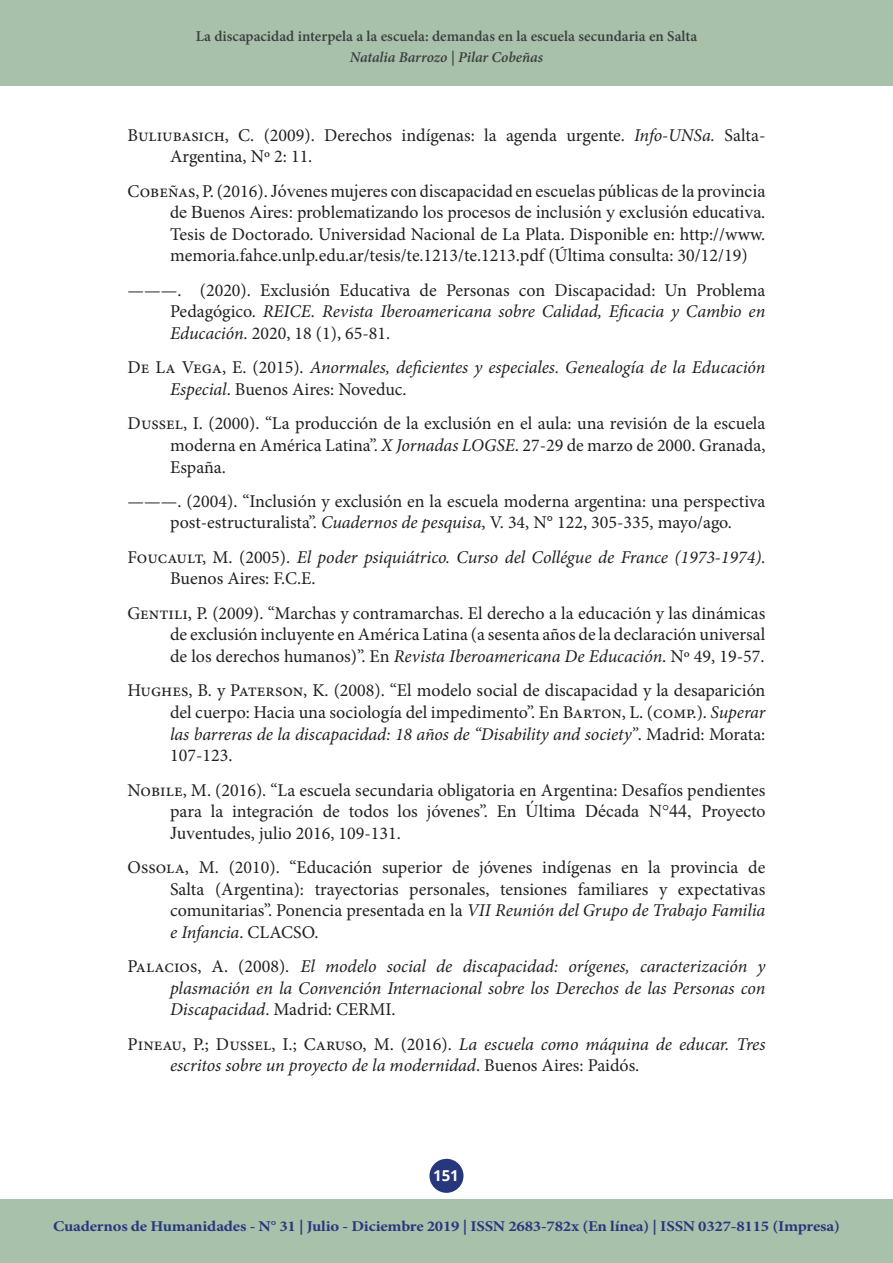
<style>
.page{position:relative;width:893px;height:1263px;background:#fff}
.page>*{position:absolute;margin:0;border:0;box-sizing:border-box;transform-origin:0 0}
.t1{font:18px/21.6px "Minion Pro";color:#231f20;text-align:justify}
.t2{font:italic 18px/21.6px "Minion Pro";letter-spacing:-.005em;color:#231f20}
.t3{font:700 15px "Minion Pro";letter-spacing:-.01em;color:#27377e;scale:1.11 1}
.t4{font:600 15px "Minion Pro";color:#3e3e3f}
.t5{font:italic 600 15px "Minion Pro";letter-spacing:-.005em;color:#3e3e3f}
.t6{font:700 15px "Open Sans";color:#fff}
.s1{font-style:italic}
.s2{font-family:"Times New Roman"}
.s3{font-style:normal}
</style>
<div class="page">
<div style="left:429px;top:1159px;width:34px;height:34px;background:#27377e;border-radius:50%"></div>
<div style="left:0;top:0;width:893px;height:85px;background:#a7c1ab"></div>
<div style="left:0;top:1199px;width:893px;height:64px;background:#a7c1ab"></div>
<p class="t4" style="left:196px;top:26px;width:503px">La discapacidad interpela a la escuela: demandas en la escuela secundaria en Salta</p>
<p class="t5" style="left:350px;top:46px;width:195px">Natalia Barrozo | Pilar Cobeñas</p>
<p class="t1" style="left:170px;top:124px;width:597px;text-indent:-43px">Buliubasich, C. (2009). Derechos indígenas: la agenda urgente. <span class="s1">Info-UNSa.</span> Salta-<br>Argentina, Nº 2: 11.</p>
<p class="t1" style="left:170px;top:180px;width:597px;text-indent:-43px">Cobeñas, P. (2016). <span class="s2">Jóvenes mujeres con discapacidad en escuelas públicas de la provincia de Buenos Aires: problematizando los procesos de inclusión y exclusión educativa</span>.<br>Tesis de Doctorado. Universidad Nacional de La Plata. Disponible en: http://www. memoria.fahce.unlp.edu.ar/tesis/te.1213/te.1213.pdf (Última consulta: 30/12/19)</p>
<p class="t1" style="left:170px;top:279px;width:597px;text-indent:-43px">———. (2020). Exclusión Educativa de Personas con Discapacidad: Un Problema Pedagógico. <span class="s1">REICE. Revista Iberoamericana sobre Calidad, Eficacia y Cambio en Educación</span>. 2020, 18 (1), 65-81.</p>
<p class="t2" style="left:170px;top:357px;width:597px;text-indent:-43px"><span class="s3">De La Vega, E. (2015).</span> Anormales, deficientes y especiales. Genealogía de la Educación<br>Especial<span class="s3">. Buenos Aires: Noveduc.</span></p>
<p class="t1" style="left:170px;top:413px;width:597px;text-indent:-43px">Dussel, I. (2000). “La producción de la exclusión en el aula: una revisión de la escuela moderna en América Latina”. <span class="s1">X Jornadas LOGSE</span>. 27-29 de marzo de 2000. Granada, España.</p>
<p class="t1" style="left:128px;top:490px;width:639px;text-align:center">———. (2004). “Inclusión y exclusión en la escuela moderna argentina: una perspectiva post-estructuralista”. <span class="s1">Cuadernos de pesquisa</span>, V. 34, N° 122, 305-335, mayo/ago.</p>
<p class="t2" style="left:170px;top:546px;width:597px;text-indent:-43px"><span class="s3">Foucault, M. (2005).</span> El poder psiquiátrico. Curso del Collégue de France (1973-1974)<span class="s3">.<br>Buenos Aires: F.C.E.</span></p>
<p class="t1" style="left:170px;top:602px;width:597px;text-indent:-43px">Gentili, P. (2009). “Marchas y contramarchas. El derecho a la educación y las dinámicas de exclusión incluyente en América Latina (a sesenta años de la declaración universal de los derechos humanos)”. En <span class="s1">Revista Iberoamericana De Educación</span>. Nº 49, 19-57.</p>
<p class="t1" style="left:170px;top:680px;width:597px;text-indent:-43px">Hughes, B. y Paterson, K. (2008). “El modelo social de discapacidad y la desaparición del cuerpo: Hacia una sociología del impedimento”. En Barton, L. (comp.). <span class="s1">Superar las barreras de la discapacidad: 18 años de “Disability and society”</span>. Madrid: Morata:<br>107-123.</p>
<p class="t1" style="left:170px;top:779px;width:597px;text-indent:-43px">Nobile, M. (2016). “La escuela secundaria obligatoria en Argentina: Desafíos pendientes para la integración de todos los jóvenes”. En <span class="s2">Última Década N°44, Proyecto Juv</span>entudes, julio 2016, 109-131.</p>
<p class="t1" style="left:170px;top:857px;width:597px;text-indent:-43px">Ossola, M. (2010). “Educación superior de jóvenes indígenas en la provincia de Salta (Argentina): trayectorias personales, tensiones familiares y expectativas comunitarias”. Ponencia presentada en la <span class="s1">VII Reunión del Grupo de Trabajo Familia e Infancia</span>. CLACSO.</p>
<p class="t2" style="left:170px;top:956px;width:597px;text-align:justify;text-indent:-43px"><span class="s3">Palacios, A. (2008).</span> El modelo social de discapacidad: orígenes, caracterización y plasmación en la Convención Internacional sobre los Derechos de las Personas con Discapacidad<span class="s3">. Madrid: CERMI.</span></p>
<p class="t2" style="left:170px;top:1033px;width:597px;text-indent:-43px"><span class="s3">Pineau, P.; Dussel, I.; Caruso, M. (2016).</span> La escuela como máquina de educar. Tres escritos sobre un proyecto de la modernidad<span class="s3">. Buenos Aires: Paidós.</span></p>
<p class="t6" style="left:433px;top:1165px;width:27px">151</p>
<p class="t3" style="left:53px;top:1216px;width:710px">Cuadernos de Humanidades - N° 31 | Julio - Diciembre 2019 | ISSN 2683-782x (En línea) | ISSN 0327-8115 (Impresa)</p>
</div>
